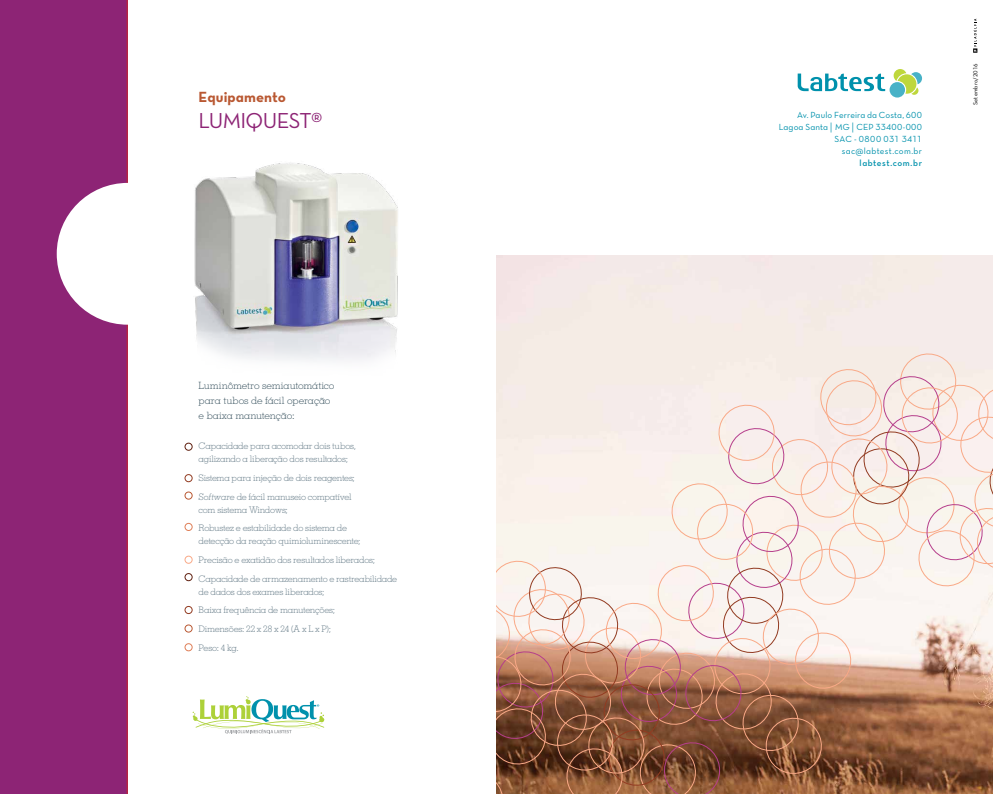
<style>
.page{position:relative;width:993px;height:794px;background:#fff}
.page>*{position:absolute;margin:0;border:0;box-sizing:border-box;transform-origin:0 0}
.t1{font:22px "Neutra Text TF Book Alt";color:#8d2475}
.t2{font:15px "Neutra Text TF Bold Alt";letter-spacing:.005em;color:#b95832}
.t3{font:300 10px/15px "Memphis LT Std";color:#405965}
.t4{font:300 9px/18.7px "Memphis LT Std";letter-spacing:-.03em;color:#6c818d}
.t5{font:9px/12px "Neutra Text TF Book Alt";letter-spacing:.015em;color:#0091ac;text-align:right}
.t6{font:9px "Neutra Text TF Demi Alt";letter-spacing:.06em;color:#0091ac}
.t7{font:6px "Neutra Text TF Book Alt";letter-spacing:.015em;color:#000}
.s1{font-style:italic}
.s2{font-size:11.7px}
</style>
<div class="page">
<div style="left:0;top:0;width:128px;height:794px;background:#8d2475"></div>
<div style="left:57px;top:183px;width:141px;height:142px;background:#fff;border-radius:50%"></div>
<svg style="left:192px;top:696px;width:132px;height:38px"></svg>
<div style="left:184px;top:443px;width:8px;height:8px;border:1px solid #602010;border-radius:50%"></div>
<div style="left:184px;top:573px;width:8px;height:8px;border:1px solid #602010;border-radius:50%"></div>
<div style="left:184px;top:555px;width:8px;height:9px;border:1px solid #f9a987;border-radius:50%"></div>
<div style="left:184px;top:491px;width:8px;height:8px;border:1px solid #b95832;border-radius:50%"></div>
<div style="left:184px;top:624px;width:8px;height:8px;border:1px solid #b95832;border-radius:50%"></div>
<div style="left:184px;top:474px;width:8px;height:8px;border:1px solid #923b21;border-radius:50%"></div>
<div style="left:184px;top:606px;width:8px;height:8px;border:1px solid #923b21;border-radius:50%"></div>
<div style="left:184px;top:523px;width:8px;height:8px;border:1px solid #df7f58;border-radius:50%"></div>
<div style="left:184px;top:643px;width:8px;height:8px;border:1px solid #df7f58;border-radius:50%"></div>
<img style="left:194px;top:163px;width:204px;height:198px">
<svg style="left:496px;top:350px;width:497px;height:444px"></svg>
<svg style="left:797px;top:74px;width:87px;height:17px"></svg>
<svg style="left:893px;top:69px;width:28px;height:26px"></svg>
<div style="left:889px;top:82px;width:15px;height:16px;background:#48b2c7;border-radius:50%"></div>
<svg style="left:973px;top:19px;width:4px;height:34px"></svg>
<h2 class="t2" style="left:198px;top:87px;width:89px">Equipamento</h2>
<h1 class="t1" style="left:198px;top:107px;width:14px">lumiques</h1>
<h1 class="t1" style="left:299px;top:107px;width:24px">t®</h1>
<p class="t3" style="left:198px;top:378px;width:137px">Luminômetro semiautomático para tubos de fácil operação e baixa manutenção:</p>
<p class="t4" style="left:198px;top:439px;width:159px;line-height:13px">Capacidade para acomodar dois tubos, agilizando a liberação dos resultados;</p>
<p class="t4" style="left:198px;top:468px;width:158px">Sistema para injeção de dois reagentes;<br><span class="s1">Software</span> de fácil manuseio compatível</p>
<p class="t4" style="left:198px;top:500px;width:150px">com sistema Windows;<br>Robustez e estabilidade do sistema de</p>
<p class="t4" style="left:198px;top:531px;width:200px">detecção da reação quimioluminescente;<br>Precisão e exatidão dos resultados liberados;<br>Capacidade de armazenamento e rastreabilidade</p>
<p class="t4" style="left:198px;top:582px;width:138px">de dados dos exames liberados;<br>Baixa frequência de manutenções;<br>Dimensões: 22 x 28 x 24 (A x L x P);<br>Peso: 4 kg.</p>
<p class="t5" style="left:778px;top:109px;width:145px">Av. Paulo Ferreira da Costa, 600<br>Lagoa Santa <span class="s2">|</span> MG <span class="s2">|</span> CEP 33400-000<br>SAC - 0800 031 3411 sac@labtest.com.br</p>
<p class="t6" style="left:859px;top:158px;width:64px">labtest.com.br</p>
<p class="t7" style="left:971px;top:105px;width:43px;rotate:-90deg">Setembro/2016</p>
</div>
